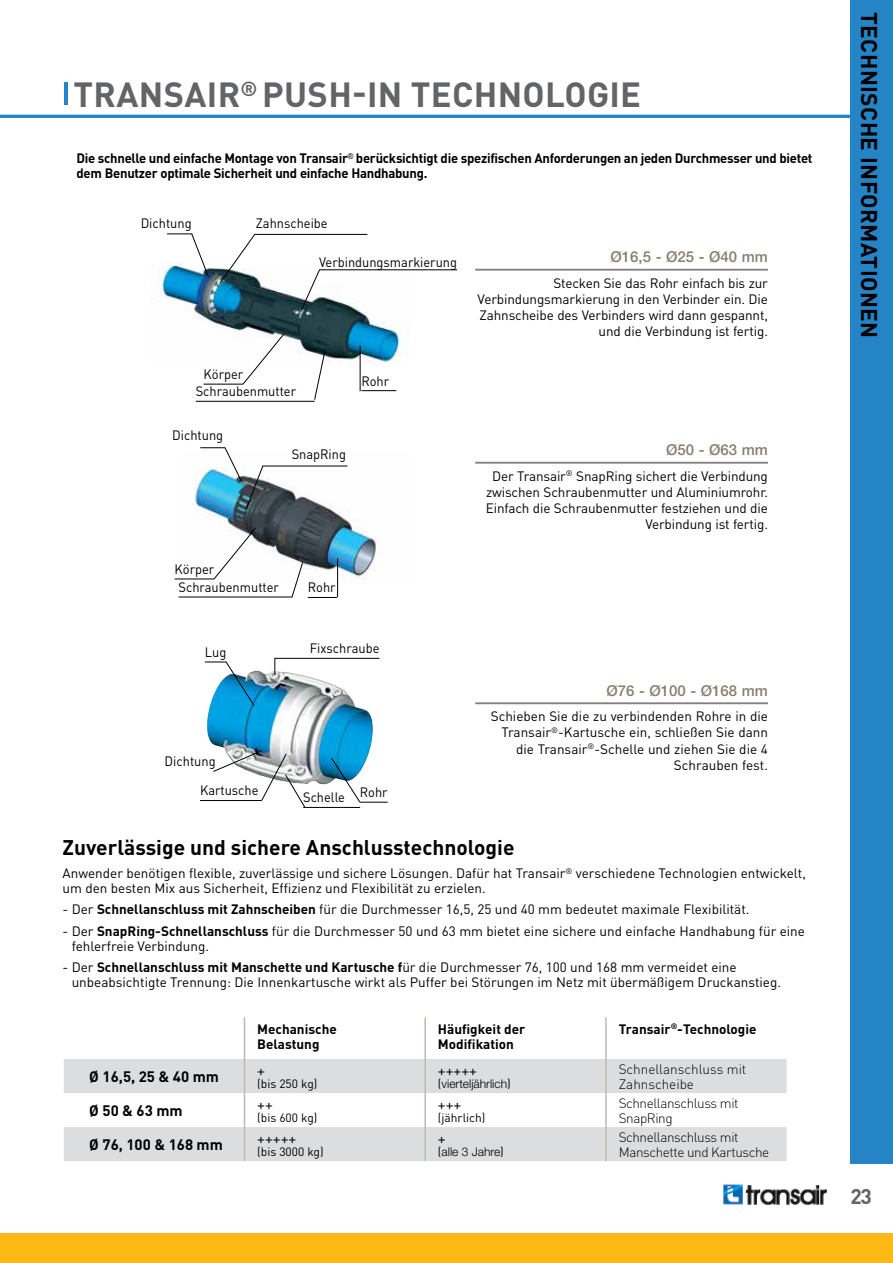
<style>
.page{position:relative;width:893px;height:1263px;background:#fff}
.page>*{position:absolute;margin:0;border:0;box-sizing:border-box;transform-origin:0 0}
.t1{font:700 34.5px "DINOT";letter-spacing:.01em;color:#636466}
.t2{font:700 22.5px "DINOT";letter-spacing:.02em;color:#000}
.t3{font:700 21px "DINOT";color:#000}
.t4{font:700 21px "DINOT";color:#636466}
.t5{font:500 15px "Helvetica Neue LT Std";color:#887d6e}
.t6{font:700 15px "DINOT";color:#000}
.t7{font:15px "DINOT";color:#000}
.t8{font:13.5px/16.2px "DINOT";color:#000;text-align:right}
.t9{font:700 13.5px/15px "DINOT";letter-spacing:-.02em;color:#000}
.t10{font:13.5px/17.1px "DINOT";color:#000;scale:.95 1}
.t11{font:300 13.5px/15px "DINOT";letter-spacing:-.03em;color:#000}
.t12{font:700 13.5px/15px "DINOT";color:#000}
.t13{font:300 13.5px/15px "DINOT";color:#000}
.t14{font:12px "DINOT";color:#000}
.t15{font:300 12px "Helvetica Neue LT Std";color:#000}
.s1{font-weight:700}
.s2{font-family:"DINOT";font-weight:400}
</style>
<div class="page">
<div style="left:0;top:1233px;width:893px;height:30px;background:#fdb913"></div>
<img style="left:723px;top:1184px;width:104px;height:21px">
<div style="left:850px;top:0;width:43px;height:1163px;background:#2484c6"></div>
<hr style="left:0;top:115px;width:876px;height:3px;background:#2484c6">
<hr style="left:64px;top:82px;width:4px;height:23px;background:#2484c6">
<img style="left:159px;top:268px;width:250px;height:99px">
<img style="left:178px;top:467px;width:198px;height:117px">
<img style="left:255px;top:670px;width:19px;height:4px">
<svg style="left:64px;top:1059px;width:723px;height:102px;fill:#dcddde"></svg>
<hr style="left:244px;top:1017px;width:1px;height:42px;background:#c1b9ae">
<hr style="left:424px;top:1017px;width:2px;height:42px;background:#c1b9ae">
<hr style="left:605px;top:1017px;width:2px;height:42px;background:#c1b9ae">
<hr style="left:244px;top:1059px;width:1px;height:34px;background:#c1b9ae">
<hr style="left:424px;top:1059px;width:2px;height:34px;background:#c1b9ae">
<hr style="left:605px;top:1059px;width:2px;height:34px;background:#c1b9ae">
<hr style="left:244px;top:1093px;width:1px;height:34px;background:#c1b9ae">
<hr style="left:424px;top:1093px;width:2px;height:34px;background:#c1b9ae">
<hr style="left:605px;top:1093px;width:2px;height:34px;background:#c1b9ae">
<hr style="left:244px;top:1127px;width:1px;height:34px;background:#c1b9ae">
<hr style="left:424px;top:1127px;width:2px;height:34px;background:#c1b9ae">
<hr style="left:605px;top:1127px;width:2px;height:34px;background:#c1b9ae">
<svg style="left:166px;top:233px;width:43px;height:45px"></svg>
<svg style="left:219px;top:234px;width:149px;height:78px"></svg>
<svg style="left:242px;top:332px;width:44px;height:53px"></svg>
<svg style="left:314px;top:349px;width:12px;height:52px"></svg>
<hr style="left:360px;top:346px;width:1px;height:45px;background:#000">
<hr style="left:319px;top:269px;width:138px;height:1px;background:#000">
<hr style="left:204px;top:384px;width:39px;height:1px;background:#000">
<hr style="left:196px;top:401px;width:119px;height:1px;background:#000">
<hr style="left:361px;top:390px;width:35px;height:1px;background:#000">
<img style="left:199px;top:447px;width:149px;height:63px">
<svg style="left:213px;top:527px;width:44px;height:53px"></svg>
<hr style="left:337px;top:558px;width:1px;height:39px;background:#000">
<hr style="left:175px;top:578px;width:39px;height:1px;background:#000">
<hr style="left:179px;top:597px;width:113px;height:1px;background:#000">
<svg style="left:291px;top:561px;width:46px;height:37px"></svg>
<svg style="left:275px;top:659px;width:1px;height:16px"></svg>
<svg style="left:213px;top:750px;width:93px;height:57px"></svg>
<svg style="left:205px;top:661px;width:50px;height:46px"></svg>
<hr style="left:274px;top:658px;width:105px;height:1px;background:#000">
<svg style="left:330px;top:757px;width:58px;height:46px"></svg>
<hr style="left:303px;top:807px;width:57px;height:1px;background:#000">
<hr style="left:200px;top:800px;width:62px;height:1px;background:#000">
<hr style="left:475px;top:269px;width:293px;height:2px;background:#808285">
<hr style="left:475px;top:462px;width:293px;height:2px;background:#808285">
<hr style="left:475px;top:702px;width:293px;height:2px;background:#808285">
<h1 class="t1" style="left:74px;top:71px;width:42px">Transair</h1>
<h1 class="t1" style="left:240px;top:71px;width:402px"><sup>®</sup> PUSH-IN TECHNOLOGIE</h1>
<p class="t9" style="left:77px;top:150px;width:737px">Die schnelle und einfache Montage von Transair<sup>®</sup> berücksichtigt die spezifischen Anforderungen an jeden Durchmesser und bietet dem Benutzer optimale Sicherheit und einfache Handhabung.</p>
<p class="t10" style="left:141px;top:214px;width:55px">Dichtung</p>
<p class="t10" style="left:256px;top:214px;width:77px">Zahnscheibe</p>
<p class="t10" style="left:319px;top:253px;width:147px">Verbindungsmarkierung</p>
<p class="t5" style="left:610px;top:248px;width:159px">Ø16,5 - Ø25 - Ø40 mm</p>
<p class="t8" style="left:478px;top:274px;width:292px">Stecken Sie das Rohr einfach bis zur Verbindungsmarkierung in den Verbinder ein. Die Zahnscheibe des Verbinders wird dann gespannt, und die Verbindung ist fertig.</p>
<p class="t10" style="left:196px;top:365px;width:107px;text-indent:8px">Körper<br>Schraubenmutter</p>
<p class="t10" style="left:361px;top:372px;width:31px">Rohr</p>
<p class="t10" style="left:172px;top:426px;width:55px">Dichtung</p>
<p class="t10" style="left:292px;top:445px;width:59px">SnapRing</p>
<p class="t10" style="left:175px;top:559px;width:111px;line-height:18px">Körper<br>Schraubenmutter</p>
<p class="t10" style="left:308px;top:578px;width:31px">Rohr</p>
<p class="t10" style="left:205px;top:643px;width:24px">Lug</p>
<p class="t10" style="left:310px;top:639px;width:75px">Fixschraube</p>
<p class="t10" style="left:165px;top:752px;width:55px">Dichtung</p>
<p class="t10" style="left:200px;top:781px;width:63px">Kartusche</p>
<p class="t10" style="left:303px;top:788px;width:46px">Schelle</p>
<p class="t10" style="left:360px;top:783px;width:31px">Rohr</p>
<p class="t5" style="left:666px;top:441px;width:103px">Ø50 - Ø63 mm</p>
<p class="t8" style="left:486px;top:467px;width:284px">Der Transair<sup>®</sup> SnapRing sichert die Verbindung zwischen Schraubenmutter und Aluminiumrohr.<br>Einfach die Schraubenmutter festziehen und die Verbindung ist fertig.</p>
<p class="t5" style="left:606px;top:681px;width:163px">Ø76 - Ø100 - Ø168 mm</p>
<p class="t8" style="left:491px;top:707px;width:279px">Schieben Sie die zu verbindenden Rohre in die Transair<sup>®</sup>-Kartusche ein, schließen Sie dann die Transair<sup>®</sup>-Schelle und ziehen Sie die 4<br>Schrauben fest.</p>
<h3 class="t3" style="left:63px;top:833px;width:453px">Zuverlässige und sichere Anschlusstechnologie</h3>
<p class="t8" style="left:63px;top:865px;width:745px;line-height:15px;text-align:left">Anwender benötigen flexible, zuverlässige und sichere Lösungen. Dafür hat Transair<sup>®</sup> verschiedene Technologien entwickelt, um den besten Mix aus Sicherheit, Effizienz und Flexibilität zu erzielen.</p>
<p class="t8" style="left:63px;top:901px;width:688px">- Der <span class="s1">Schnellanschluss mit Zahnscheiben</span> für die Durchmesser 16,5, 25 und 40 mm bedeutet maximale Flexibilität.</p>
<p class="t8" style="left:72px;top:923px;width:735px;line-height:15px;text-align:left;text-indent:-9px">- Der <span class="s1">SnapRing-Schnellanschluss</span> für die Durchmesser 50 und 63 mm bietet eine sichere und einfache Handhabung für eine fehlerfreie Verbindung.</p>
<p class="t8" style="left:72px;top:959px;width:711px;line-height:15px;text-align:left;text-indent:-9px">- Der <span class="s1">Schnellanschluss mit Manschette und Kartusche f</span>ür die Durchmesser 76, 100 und 168 mm vermeidet eine unbeabsichtigte Trennung: Die Innenkartusche wirkt als Puffer bei Störungen im Netz mit übermäßigem Druckanstieg.</p>
<p class="t12" style="left:257px;top:1021px;width:81px">Mechanische<br>Belastung</p>
<p class="t12" style="left:438px;top:1021px;width:89px">Häufigkeit der<br>Modifikation</p>
<p class="t12" style="left:619px;top:1021px;width:139px">Transair<sup>®</sup>-Technologie</p>
<p class="t6" style="left:89px;top:1066px;width:131px">Ø 16,5, 25 &amp; 40 mm</p>
<p class="t7" style="left:257px;top:1060px;width:9px">+</p>
<p class="t13" style="left:619px;top:1061px;width:129px">Schnellanschluss mit<br>Zahnscheibe</p>
<p class="t7" style="left:438px;top:1060px;width:41px">+++++</p>
<p class="t15" style="left:438px;top:1076px;width:74px"><span class="s2">(</span>vierteljährlich<span class="s2">)</span></p>
<p class="t14" style="left:257px;top:1075px;width:62px">(bis 250 kg)</p>
<p class="t6" style="left:89px;top:1100px;width:95px">Ø 50 &amp; 63 mm</p>
<p class="t7" style="left:257px;top:1094px;width:17px">++</p>
<p class="t14" style="left:257px;top:1109px;width:62px">(bis 600 kg)</p>
<p class="t6" style="left:89px;top:1134px;width:135px">Ø 76, 100 &amp; 168 mm</p>
<p class="t7" style="left:257px;top:1128px;width:41px">+++++</p>
<p class="t14" style="left:257px;top:1143px;width:68px">(bis 3000 kg)</p>
<p class="t7" style="left:438px;top:1094px;width:25px">+++</p>
<p class="t14" style="left:438px;top:1109px;width:49px">(jährlich)</p>
<p class="t7" style="left:438px;top:1128px;width:9px">+</p>
<p class="t15" style="left:438px;top:1144px;width:67px"><span class="s2">(</span>alle 3 Jahre<span class="s2">)</span></p>
<p class="t11" style="left:619px;top:1095px;width:121px">Schnellanschluss mit<br>SnapRing</p>
<p class="t11" style="left:619px;top:1129px;width:152px">Schnellanschluss mit<br>Manschette und Kartusche</p>
<h2 class="t2" style="left:885px;top:12px;width:328px;rotate:90deg">TECHNISCHE INFORMATIONEN</h2>
<h3 class="t4" style="left:851px;top:1182px;width:23px">23</h3>
</div>
